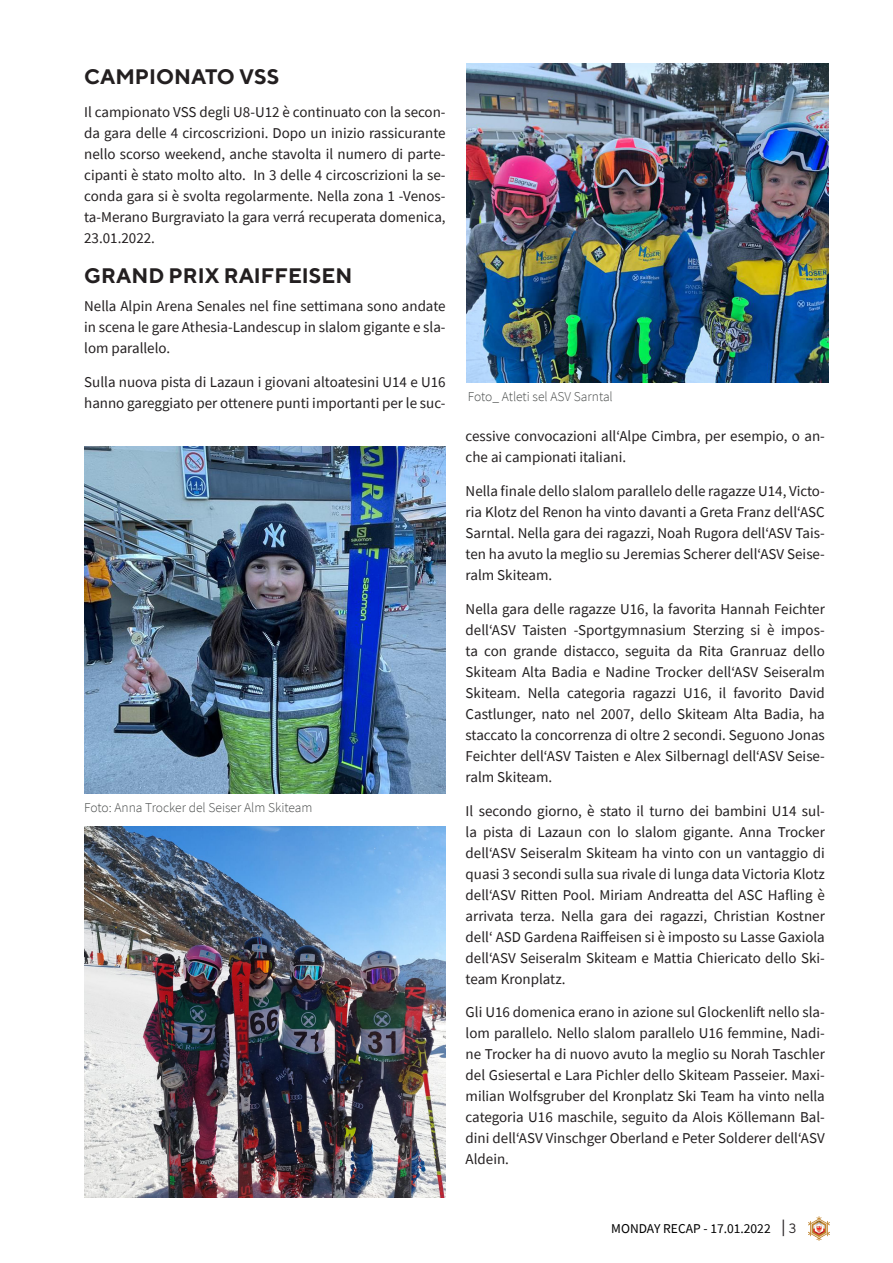
<style>
.page{position:relative;width:893px;height:1263px;background:#fff}
.page>*{position:absolute;margin:0;border:0;box-sizing:border-box;transform-origin:0 0}
.KATEGORIEN_NEU{font:700 21px "TT Norms";color:#231f20}
.fliesstext-blocksatz{font:15px/21px "Source Sans Pro";color:#231f20;text-align:justify}
.KATEGORIEN_NEU-2{font:300 13.5px "Source Sans Pro";color:#484b4a}
.t1{font:13.5px "Source Sans Pro";color:#000}
.s1{font-family:"Myriad Pro";font-size:16.5px;color:#231f20}
.s2{font-family:"TT Norms";color:#231f20}
</style>
<div class="page">
<img style="left:808px;top:1216px;width:21px;height:25px">
<img style="left:84px;top:446px;width:362px;height:347px">
<img style="left:467px;top:64px;width:361px;height:319px">
<img style="left:84px;top:826px;width:362px;height:371px">
<p class="KATEGORIEN_NEU" style="left:84px;top:63px;width:197px">CAMPIONATO VSS</p>
<p class="fliesstext-blocksatz" style="left:84px;top:102px;width:363px">Il campionato VSS degli U8-U12 è continuato con la secon&shy;da gara delle 4 circoscrizioni. Dopo un inizio rassicurante nello scorso weekend, anche stavolta il numero di parte&shy;cipanti è stato molto alto. In 3 delle 4 circoscrizioni la se&shy;conda gara si è svolta regolarmente. Nella zona 1 -Venos&shy;ta-Merano Burgraviato la gara verrá recuperata domenica, 23.01.2022.</p>
<p class="KATEGORIEN_NEU" style="left:84px;top:263px;width:270px">GRAND PRIX RAIFFEISEN</p>
<p class="fliesstext-blocksatz" style="left:84px;top:295px;width:363px">Nella Alpin Arena Senales nel fine settimana sono andate in scena le gare Athesia-Landescup in slalom gigante e sla&shy;lom parallelo.</p>
<p class="fliesstext-blocksatz" style="left:84px;top:371px;width:363px">Sulla nuova pista di Lazaun i giovani altoatesini U14 e U16 hanno gareggiato per ottenere punti importanti per le suc-</p>
<p class="KATEGORIEN_NEU-2" style="left:84px;top:799px;width:230px">Foto: Anna Trocker del Seiser Alm Skiteam</p>
<p class="KATEGORIEN_NEU-2" style="left:468px;top:388px;width:147px">Foto_ Atleti sel ASV Sarntal</p>
<p class="fliesstext-blocksatz" style="left:466px;top:426px;width:361px">cessive convocazioni all‘Alpe Cimbra, per esempio, o an&shy;che ai campionati italiani.</p>
<p class="fliesstext-blocksatz" style="left:466px;top:480px;width:361px">Nella finale dello slalom parallelo delle ragazze U14, Victo&shy;ria Klotz del Renon ha vinto davanti a Greta Franz dell‘ASC Sarntal. Nella gara dei ragazzi, Noah Rugora dell‘ASV Tais&shy;ten ha avuto la meglio su Jeremias Scherer dell‘ASV Seise&shy;ralm Skiteam.</p>
<p class="fliesstext-blocksatz" style="left:466px;top:598px;width:361px">Nella gara delle ragazze U16, la favorita Hannah Feichter dell‘ASV Taisten -Sportgymnasium Sterzing si è impos&shy;ta con grande distacco, seguita da Rita Granruaz dello Skiteam Alta Badia e Nadine Trocker dell‘ASV Seiseralm Skiteam. Nella categoria ragazzi U16, il favorito David Castlunger, nato nel 2007, dello Skiteam Alta Badia, ha staccato la concorrenza di oltre 2 secondi. Seguono Jonas Feichter dell‘ASV Taisten e Alex Silbernagl dell‘ASV Seise&shy;ralm Skiteam.</p>
<p class="fliesstext-blocksatz" style="left:466px;top:800px;width:361px">Il secondo giorno, è stato il turno dei bambini U14 sul&shy;la pista di Lazaun con lo slalom gigante. Anna Trocker dell‘ASV Seiseralm Skiteam ha vinto con un vantaggio di quasi 3 secondi sulla sua rivale di lunga data Victoria Klotz dell‘ASV Ritten Pool. Miriam Andreatta del ASC Hafling è arrivata terza. Nella gara dei ragazzi, Christian Kostner dell‘ ASD Gardena Raiffeisen si è imposto su Lasse Gaxiola dell‘ASV Seiseralm Skiteam e Mattia Chiericato dello Ski&shy;team Kronplatz.</p>
<p class="fliesstext-blocksatz" style="left:466px;top:1002px;width:361px">Gli U16 domenica erano in azione sul Glockenlift nello sla&shy;lom parallelo. Nello slalom parallelo U16 femmine, Nadi&shy;ne Trocker ha di nuovo avuto la meglio su Norah Taschler del Gsiesertal e Lara Pichler dello Skiteam Passeier. Maxi&shy;milian Wolfsgruber del Kronplatz Ski Team ha vinto nella categoria U16 maschile, seguito da Alois Köllemann Bal&shy;dini dell‘ASV Vinschger Oberland e Peter Solderer dell‘ASV Aldein.</p>
<p class="t1" style="left:611px;top:1220px;width:187px">MONDAY RECAP - 17.01.2022 <span class="s1">|</span> <span class="s2">3</span></p>
</div>
